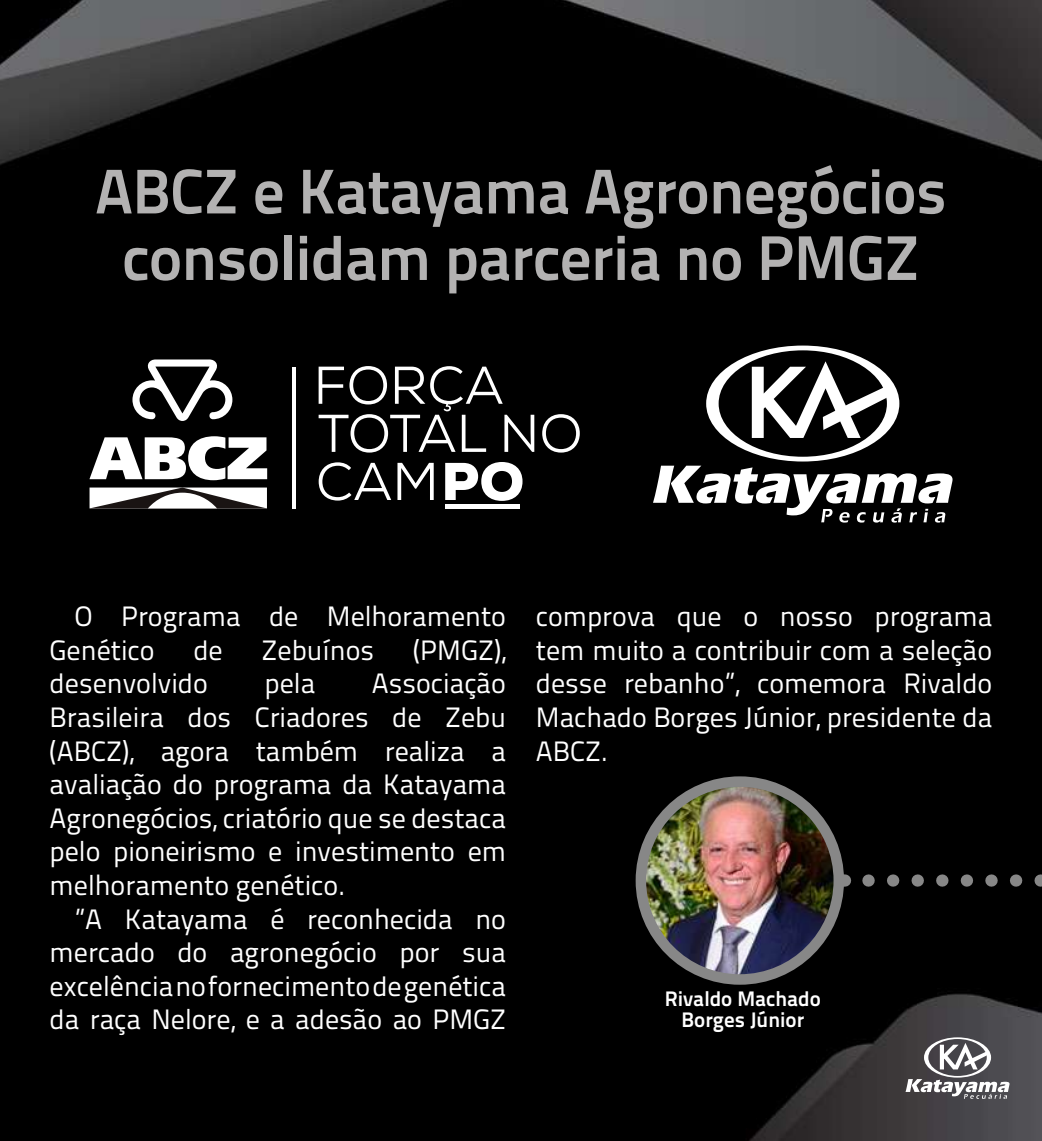
<style>
.page{position:relative;width:1042px;height:1141px;background:#fff}
.page>*{position:absolute;margin:0;border:0;box-sizing:border-box;transform-origin:0 0}
.t1{font:700 63px/66.5px "Titillium Text 22 L";letter-spacing:-.01em;color:#b3b2b2;text-align:center}
.t2{font:28px/33.6px "Titillium Text 22 L";color:#fff;text-align:justify}
.t3{font:700 21px/21px "Titillium Text 22 L";color:#fff;text-align:center}
</style>
<div class="page">
<img style="left:0;top:0;width:1042px;height:1141px">
<svg style="left:319px;top:366px;width:261px;height:87px;background:#2c2c2c"></svg>
<svg style="left:319px;top:462px;width:115px;height:39px"></svg>
<svg style="left:445px;top:462px;width:77px;height:39px"></svg>
<div style="left:445px;top:504px;width:75px;height:5px;background:#fff"></div>
<hr style="left:292px;top:367px;width:4px;height:142px;background:#fff">
<svg style="left:132px;top:359px;width:100px;height:62px"></svg>
<svg style="left:89px;top:436px;width:178px;height:44px"></svg>
<svg style="left:90px;top:488px;width:177px;height:20px"></svg>
<img style="left:641px;top:782px;width:198px;height:197px;border-radius:95px">
<div style="left:635px;top:776px;width:209px;height:209px;border:10px solid #878787;border-radius:50%"></div>
<svg style="left:844px;top:874px;width:1px;height:13px"></svg>
<svg style="left:868px;top:874px;width:174px;height:13px;background:#323232"></svg>
<svg style="left:905px;top:1037px;width:104px;height:62px"></svg>
<svg style="left:653px;top:346px;width:300px;height:177px"></svg>
<h1 class="t1" style="left:95px;top:154px;width:853px">ABCZ e Katayama Agronegócios consolidam parceria no PMGZ</h1>
<p class="t2" style="left:50px;top:598px;width:458px;text-indent:25px">O Programa de Melhoramento<br>Genético</p>
<p class="t2" style="left:193px;top:632px;width:31px">de</p>
<p class="t2" style="left:262px;top:632px;width:114px">Zebuínos</p>
<p class="t2" style="left:413px;top:632px;width:95px">(PMGZ),</p>
<p class="t2" style="left:50px;top:665px;width:160px">desenvolvido</p>
<p class="t2" style="left:264px;top:665px;width:52px">pela</p>
<p class="t2" style="left:50px;top:665px;width:458px;text-indent:322px">Associação Brasileira dos Criadores de Zebu (ABCZ), agora também realiza a avaliação do programa da Katayama Agronegócios, criatório que se destaca pelo pioneirismo e investimento em melhoramento genético.</p>
<p class="t2" style="left:50px;top:901px;width:458px;text-indent:25px">”A Katayama é reconhecida no mercado do agronegócio por sua excelência no fornecimento de genética da raça Nelore, e a adesão ao PMGZ</p>
<p class="t2" style="left:536px;top:598px;width:458px">comprova que o nosso programa tem muito a contribuir com a seleção desse rebanho”, comemora Rivaldo Machado Borges Júnior, presidente da ABCZ.</p>
<p class="t3" style="left:665px;top:987px;width:158px">Rivaldo Machado<br>Borges Júnior</p>
</div>
